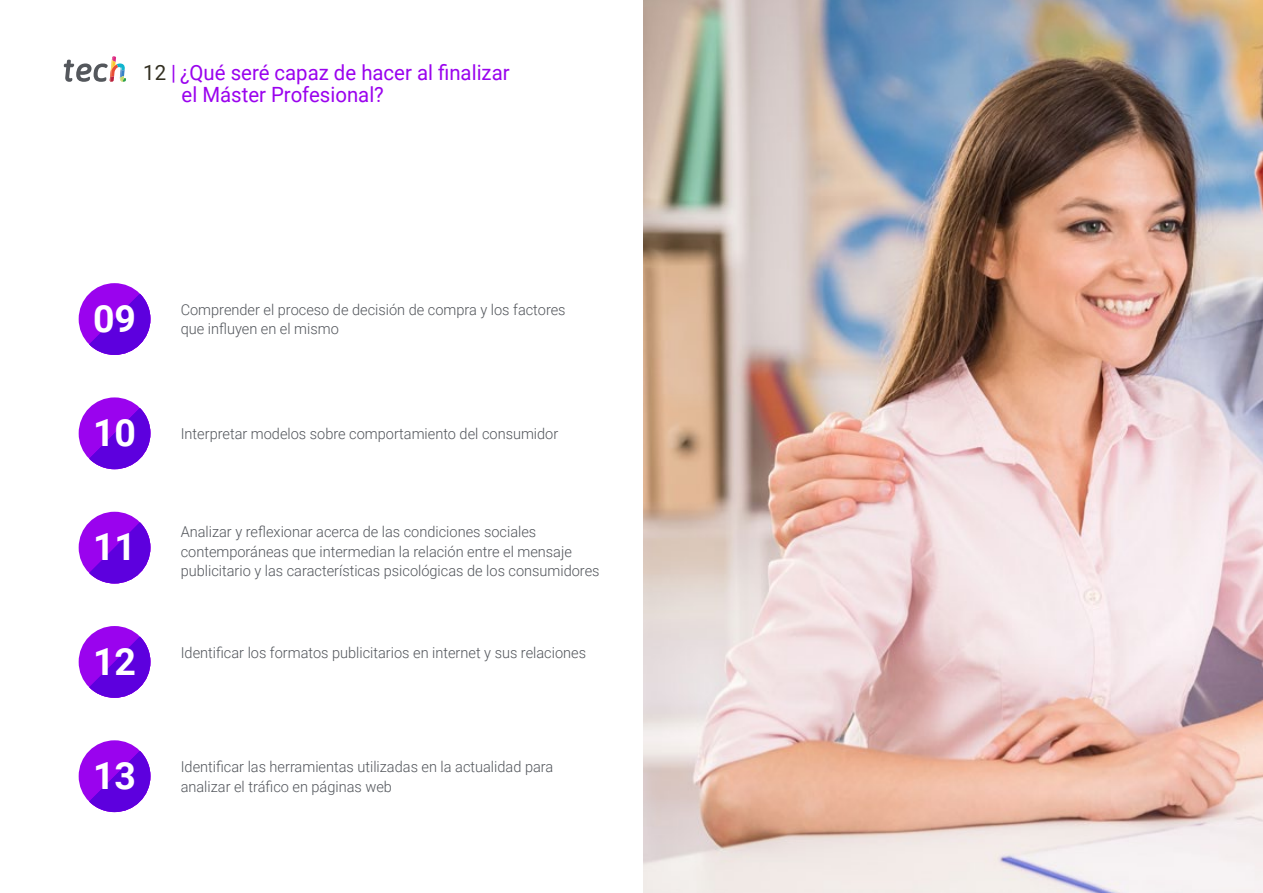
<style>
.page{position:relative;width:1263px;height:893px;background:#fff}
.page>*{position:absolute;margin:0;border:0;box-sizing:border-box;transform-origin:0 0}
.t1{font:700 37.5px "Roboto";color:#fff}
.t2{font:21px/22.5px "Roboto";color:#9a03ee}
.t3{font:300 15px/19.5px "Roboto";color:#52555b}
.s1{color:#312e20}
</style>
<div class="page">
<svg style="left:64px;top:56px;width:62px;height:26px"></svg>
<div style="left:79px;top:283px;width:71px;height:72px;background:#9a03ee;border-radius:50%"></div>
<svg style="left:89px;top:294px;width:61px;height:61px"></svg>
<div style="left:79px;top:512px;width:71px;height:71px;background:#9a03ee;border-radius:50%"></div>
<svg style="left:89px;top:522px;width:61px;height:61px"></svg>
<div style="left:79px;top:626px;width:71px;height:72px;background:#9a03ee;border-radius:50%"></div>
<svg style="left:89px;top:636px;width:61px;height:62px"></svg>
<div style="left:79px;top:740px;width:71px;height:72px;background:#9a03ee;border-radius:50%"></div>
<svg style="left:89px;top:751px;width:61px;height:61px"></svg>
<div style="left:79px;top:397px;width:71px;height:72px;background:#9a03ee;border-radius:50%"></div>
<svg style="left:89px;top:408px;width:61px;height:61px"></svg>
<img style="left:643px;top:0;width:620px;height:893px">
<h2 class="t2" style="left:182px;top:60px;width:330px;text-indent:-38px"><span class="s1">12</span> | ¿Qué seré capaz de hacer al finalizar el Máster Profesional?</h2>
<h1 class="t1" style="left:93px;top:292px;width:45px">09</h1>
<h1 class="t1" style="left:93px;top:406px;width:45px">10</h1>
<h1 class="t1" style="left:93px;top:521px;width:45px">11</h1>
<h1 class="t1" style="left:93px;top:635px;width:45px">12</h1>
<h1 class="t1" style="left:93px;top:749px;width:45px">13</h1>
<p class="t3" style="left:181px;top:299px;width:386px">Comprender el proceso de decisión de compra y los factores</p>
<p class="t3" style="left:181px;top:319px;width:160px">que influyen en el mismo</p>
<p class="t3" style="left:181px;top:423px;width:379px">Interpretar modelos sobre comportamiento del consumidor</p>
<p class="t3" style="left:181px;top:521px;width:420px">Analizar y reflexionar acerca de las condiciones sociales contemporáneas que intermedian la relación entre el mensaje publicitario y las características psicológicas de los consumidores</p>
<p class="t3" style="left:181px;top:642px;width:407px">Identificar los formatos publicitarios en internet y sus relaciones</p>
<p class="t3" style="left:181px;top:756px;width:374px">Identificar las herramientas utilizadas en la actualidad para analizar el tráfico en páginas web</p>
</div>
